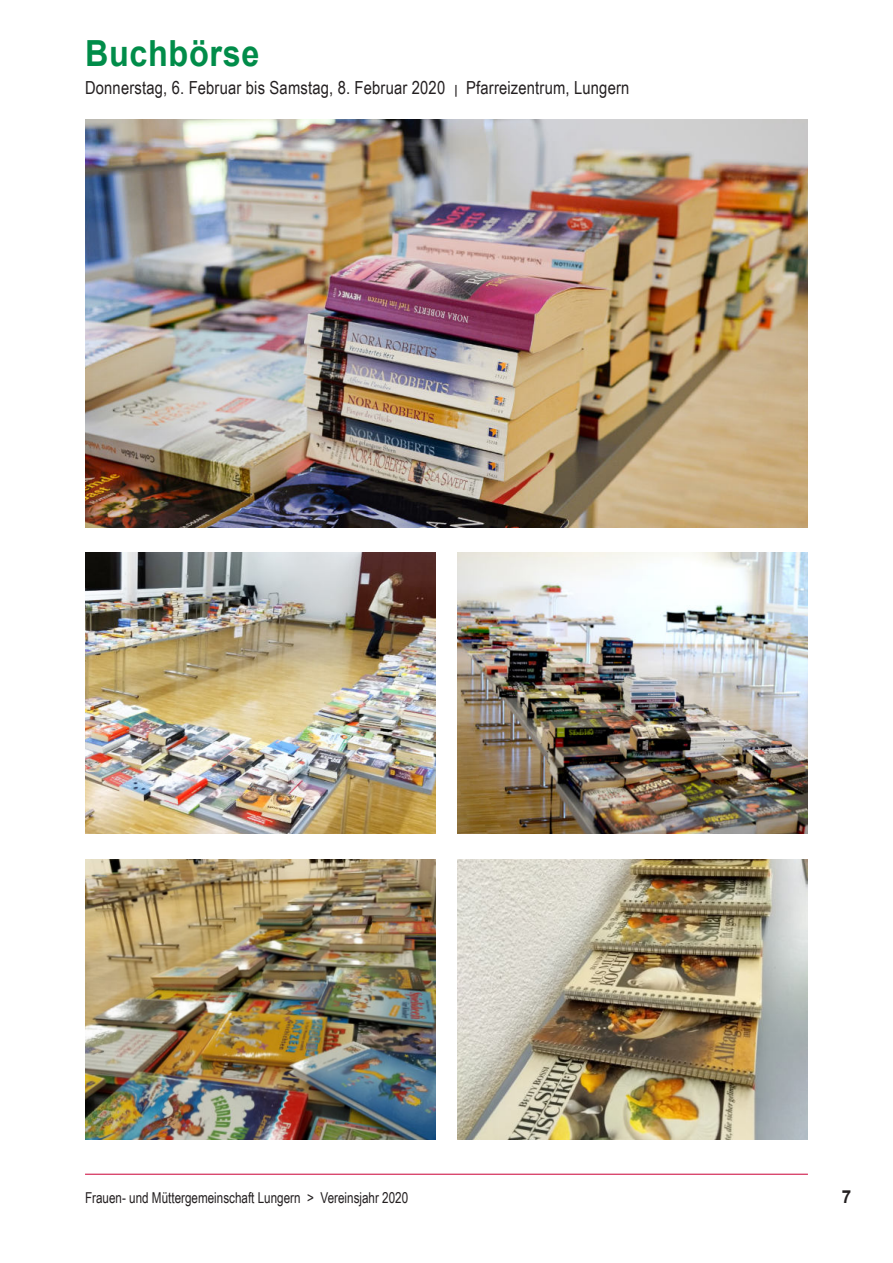
<style>
.page{position:relative;width:893px;height:1263px;background:#fff}
.page>*{position:absolute;margin:0;border:0;box-sizing:border-box;transform-origin:0 0}
.t1{font:700 36px "Arial";letter-spacing:.02em;color:#008c49;scale:.9 1}
.t2{font:18px "Arial Narrow";letter-spacing:.01em;color:#231f20}
.t3{font:700 18px "Arial";color:#231f20;scale:.95 1}
.t4{font:15px "Arial Narrow";color:#231f20;scale:.95 1}
.s1{font-size:12.6px}
</style>
<div class="page">
<hr style="left:85px;top:1174px;width:723px;height:1px;background:#cd0d40">
<img style="left:457px;top:859px;width:351px;height:281px">
<img style="left:85px;top:553px;width:351px;height:280px">
<img style="left:85px;top:859px;width:351px;height:281px">
<img style="left:85px;top:119px;width:723px;height:408px">
<img style="left:457px;top:553px;width:351px;height:280px">
<h1 class="t1" style="left:85px;top:28px;width:195px">Buchbörse</h1>
<p class="t2" style="left:85px;top:80px;width:546px">Donnerstag, 6. Februar bis Samstag, 8. Februar 2020 <span class="s1">|</span> Pfarreizentrum, Lungern</p>
<p class="t4" style="left:85px;top:1192px;width:342px">Frauen- und Müttergemeinschaft Lungern &gt; Vereinsjahr 2020</p>
<p class="t3" style="left:842px;top:1190px;width:12px">7</p>
</div>
